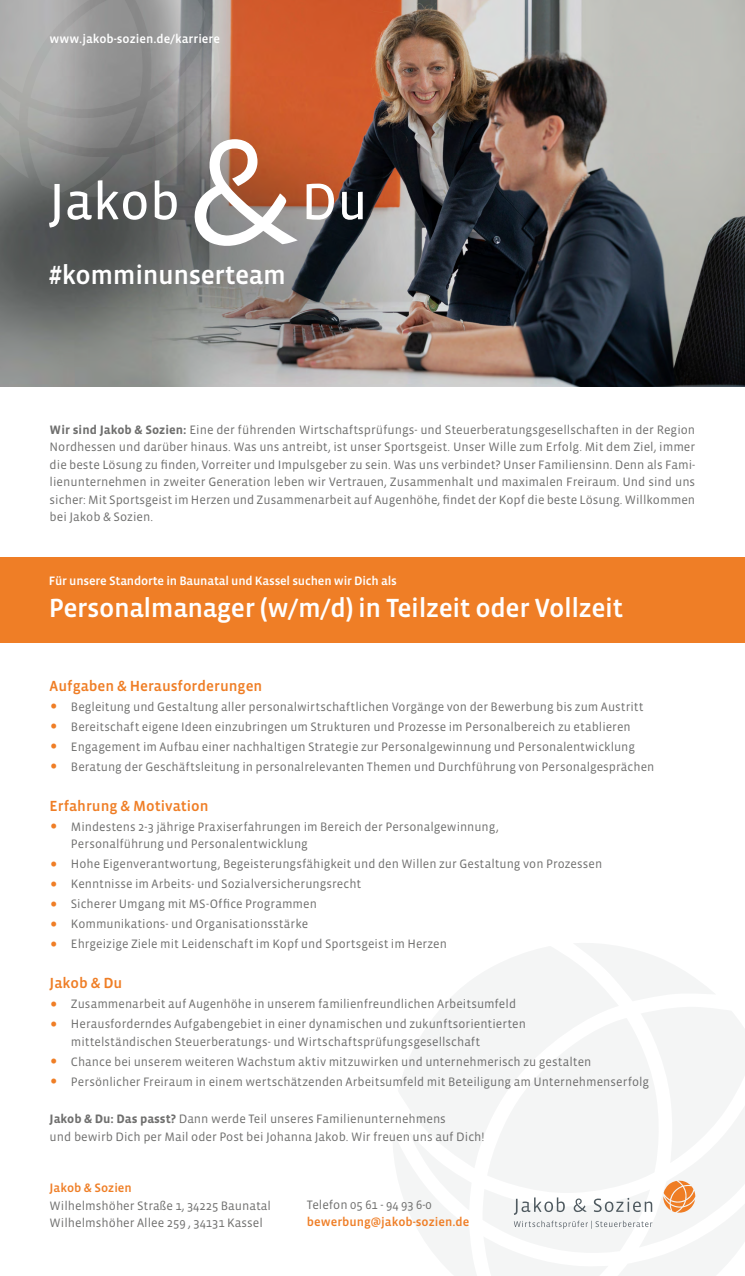
<style>
.page{position:relative;width:745px;height:1276px;background:#fff}
.page>*{position:absolute;margin:0;border:0;box-sizing:border-box;transform-origin:0 0}
.t1{font:52.38px "Vista Sans OTCE";color:#fff}
.t2{font:500 26.88px "Vista Sans OTCE";letter-spacing:-.015em;color:#fff}
.t3{font:500 15px "Vista Sans OTCE";color:#ef7e26}
.t4{font:12.5px/17.5px "Vista Sans OTCE";color:#6f6f6e}
.t5{font:500 12.5px "Vista Sans OTCE";letter-spacing:-.015em;color:#fff}
.t6{font:500 12.5px "Vista Sans OTCE";color:#ef7e26}
.s1{font-weight:700}
.s2{font-size:25px;color:#ef7e26}
</style>
<div class="page">
<img style="left:0;top:0;width:744px;height:387px">
<div style="left:0;top:558px;width:744px;height:85px;background:#ef7e26"></div>
<svg style="left:0;top:0;width:297px;height:246px;background:#98867e"></svg>
<svg style="left:393px;top:943px;width:351px;height:333px"></svg>
<p class="t5" style="left:50px;top:31px;width:172px">www.jakob-sozien.de/karriere</p>
<h1 class="t1" style="left:49px;top:172px;width:133px">Jakob</h1>
<h1 class="t1" style="left:301px;top:172px;width:68px">Du</h1>
<h2 class="t2" style="left:49px;top:259px;width:238px">#komminunserteam</h2>
<p class="t4" style="left:50px;top:421px;width:646px;text-align:justify"><span class="s1">Wir sind Jakob &amp; Sozien:</span> Eine der führenden Wirtschaftsprüfungs- und Steuerberatungsgesellschaften in der Region Nordhessen und darüber hinaus. Was uns antreibt, ist unser Sportsgeist. Unser Wille zum Erfolg. Mit dem Ziel, immer die beste Lösung zu finden, Vorreiter und Impulsgeber zu sein. Was uns verbindet? Unser Familiensinn. Denn als Fami&shy;lienunternehmen in zweiter Generation leben wir Vertrauen, Zusammenhalt und maximalen Freiraum. Und sind uns sicher: Mit Sportsgeist im Herzen und Zusammenarbeit auf Augenhöhe, findet der Kopf die beste Lösung. Willkommen bei Jakob &amp; Sozien.</p>
<p class="t5" style="left:49px;top:573px;width:349px">Für unsere Standorte in Baunatal und Kassel suchen wir Dich als</p>
<h2 class="t2" style="left:49px;top:592px;width:576px">Personalmanager (w/m/d) in Teilzeit oder Vollzeit</h2>
<p class="t3" style="left:50px;top:677px;width:214px">Aufgaben &amp; Herausforderungen</p>
<p class="t4" style="left:50px;top:698px;width:595px"><span class="s2">•</span> Begleitung und Gestaltung aller personalwirtschaftlichen Vorgänge von der Bewerbung bis zum Austritt</p>
<p class="t4" style="left:50px;top:718px;width:582px"><span class="s2">•</span> Bereitschaft eigene Ideen einzubringen um Strukturen und Prozesse im Personalbereich zu etablieren</p>
<p class="t4" style="left:50px;top:738px;width:586px"><span class="s2">•</span> Engagement im Aufbau einer nachhaltigen Strategie zur Personalgewinnung und Personalentwicklung</p>
<p class="t4" style="left:50px;top:758px;width:606px"><span class="s2">•</span> Beratung der Geschäftsleitung in personalrelevanten Themen und Durchführung von Personalgesprächen</p>
<p class="t3" style="left:50px;top:797px;width:160px">Erfahrung &amp; Motivation</p>
<p class="t4" style="left:71px;top:818px;width:429px;text-indent:-21px"><span class="s2">•</span> Mindestens 2-3 jährige Praxiserfahrungen im Bereich der Personalgewinnung,<br>Personalführung und Personalentwicklung</p>
<p class="t4" style="left:50px;top:855px;width:553px"><span class="s2">•</span> Hohe Eigenverantwortung, Begeisterungsfähigkeit und den Willen zur Gestaltung von Prozessen</p>
<p class="t4" style="left:50px;top:875px;width:313px"><span class="s2">•</span> Kenntnisse im Arbeits- und Sozialversicherungsrecht</p>
<p class="t4" style="left:50px;top:895px;width:269px"><span class="s2">•</span> Sicherer Umgang mit MS-Office Programmen</p>
<p class="t4" style="left:50px;top:915px;width:260px"><span class="s2">•</span> Kommunikations- und Organisationsstärke</p>
<p class="t4" style="left:50px;top:935px;width:398px"><span class="s2">•</span> Ehrgeizige Ziele mit Leidenschaft im Kopf und Sportsgeist im Herzen</p>
<p class="t3" style="left:50px;top:974px;width:74px">Jakob &amp; Du</p>
<p class="t4" style="left:50px;top:995px;width:467px"><span class="s2">•</span> Zusammenarbeit auf Augenhöhe in unserem familienfreundlichen Arbeitsumfeld</p>
<p class="t4" style="left:71px;top:1015px;width:456px;text-indent:-21px"><span class="s2">•</span> Herausforderndes Aufgabengebiet in einer dynamischen und zukunftsorientierten mittelständischen Steuerberatungs- und Wirtschaftsprüfungsgesellschaft</p>
<p class="t4" style="left:50px;top:1052px;width:543px"><span class="s2">•</span> Chance bei unserem weiteren Wachstum aktiv mitzuwirken und unternehmerisch zu gestalten</p>
<p class="t4" style="left:50px;top:1072px;width:600px"><span class="s2">•</span> Persönlicher Freiraum in einem wertschätzenden Arbeitsumfeld mit Beteiligung am Unternehmenserfolg</p>
<p class="t4" style="left:50px;top:1110px;width:436px"><span class="s1">Jakob &amp; Du: Das passt?</span> Dann werde Teil unseres Familienunternehmens<br>und bewirb Dich per Mail oder Post bei Johanna Jakob. Wir freuen uns auf Dich!</p>
<p class="t6" style="left:50px;top:1180px;width:84px">Jakob &amp; Sozien</p>
<p class="t4" style="left:50px;top:1196px;width:223px">Wilhelmshöher Straße 1, 34225 Baunatal<br>Wilhelmshöher Allee 259 , 34131 Kassel</p>
<p class="t4" style="left:307px;top:1195px;width:126px">Telefon 05 61 - 94 93 6-0</p>
<p class="t6" style="left:307px;top:1215px;width:164px">bewerbung@jakob-sozien.de</p>
</div>
